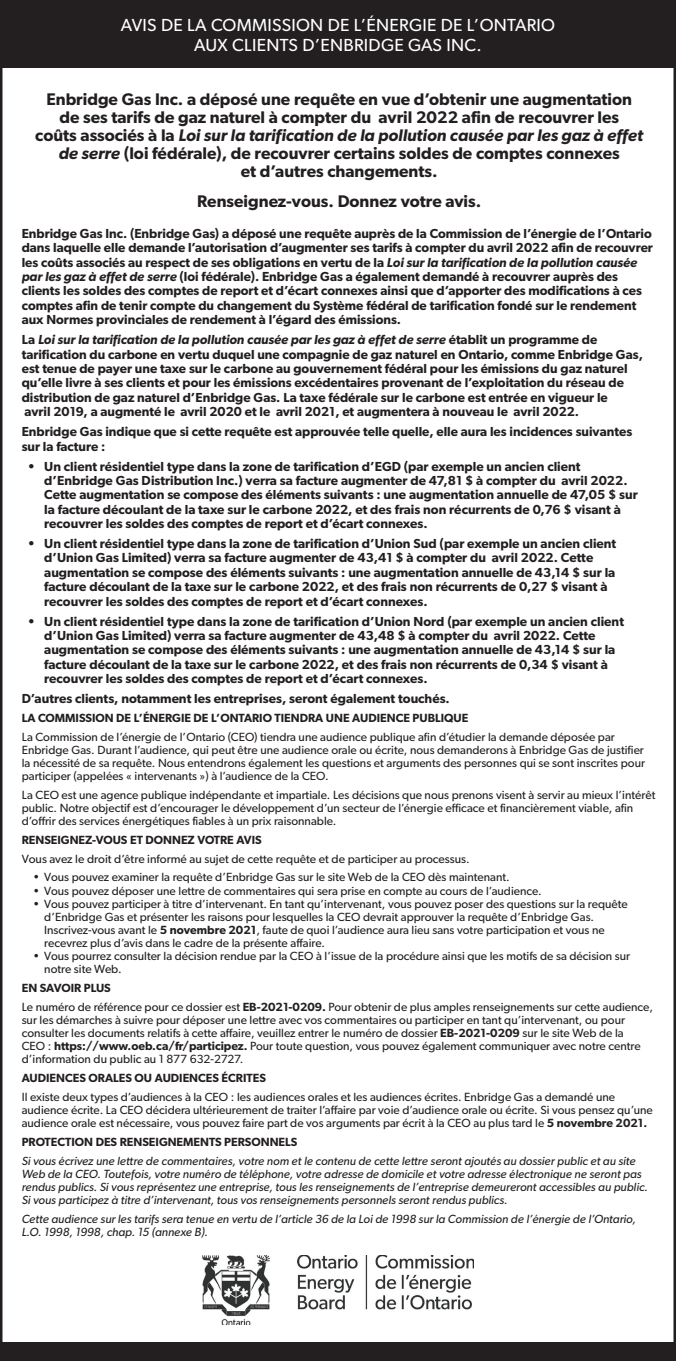
<style>
.page{position:relative;width:676px;height:1361px;background:#fff}
.page>*{position:absolute;margin:0;border:0;box-sizing:border-box;transform-origin:0 0}
.t1{font:17.5px/20px "Gibson";letter-spacing:.015em;color:#fff;text-align:center}
.t2{font:600 16.88px/18.1px "Gibson";color:#231f20;text-align:center}
.t3{font:600 13.12px/14.4px "Gibson";color:#231f20}
.t4{font:11.88px/13.1px "Gibson";color:#231f20}
.t5{font:italic 11.88px/13.1px "Gibson";color:#231f20}
.t6{font:600 11.88px "Gibson";color:#231f20}
.s1{font-style:italic}
.s2{font-weight:600}
</style>
<div class="page">
<div style="left:0;top:1342px;width:676px;height:18px;background:#231f20"></div>
<div style="left:0;top:0;width:676px;height:67px;background:#231f20"></div>
<img style="left:203px;top:1255px;width:271px;height:69px">
<p class="t1" style="left:121px;top:14px;width:436px">AVIS DE LA COMMISSION DE L’ÉNERGIE DE L’ONTARIO<br>AUX CLIENTS D’ENBRIDGE GAS INC.</p>
<p class="t2" style="left:35px;top:89px;width:609px">Enbridge Gas Inc. a déposé une requête en vue d’obtenir une augmentation de ses tarifs de gaz naturel à compter du avril 2022 afin de recouvrer les<br>coûts associés à la <span class="s1">Loi sur la tarification de la pollution causée par les gaz à effet de serre</span> (loi fédérale), de recouvrer certains soldes de comptes connexes<br>et d’autres changements.</p>
<h3 class="t2" style="left:197px;top:191px;width:285px">Renseignez-vous. Donnez votre avis.</h3>
<p class="t3" style="left:22px;top:226px;width:633px">Enbridge Gas Inc. (Enbridge Gas) a déposé une requête auprès de la Commission de l’énergie de l’Ontario dans laquelle elle demande l’autorisation d’augmenter ses tarifs à compter du avril 2022 afin de recouvrer les coûts associés au respect de ses obligations en vertu de la <span class="s1">Loi sur la tarification de la pollution causée par les gaz à effet de serre</span> (loi fédérale). Enbridge Gas a également demandé à recouvrer auprès des clients les soldes des comptes de report et d’écart connexes ainsi que d’apporter des modifications à ces comptes afin de tenir compte du changement du Système fédéral de tarification fondé sur le rendement aux Normes provinciales de rendement à l’égard des émissions.</p>
<p class="t3" style="left:22px;top:332px;width:623px">La <span class="s1">Loi sur la tarification de la pollution causée par les gaz à effet de serre</span> établit un programme de tarification du carbone en vertu duquel une compagnie de gaz naturel en Ontario, comme Enbridge Gas, est tenue de payer une taxe sur le carbone au gouvernement fédéral pour les émissions du gaz naturel qu’elle livre à ses clients et pour les émissions excédentaires provenant de l’exploitation du réseau de distribution de gaz naturel d’Enbridge Gas. La taxe fédérale sur le carbone est entrée en vigueur le</p>
<p class="t3" style="left:25px;top:404px;width:556px">avril 2019, a augmenté le avril 2020 et le avril 2021, et augmentera à nouveau le avril 2022.</p>
<p class="t3" style="left:22px;top:424px;width:612px">Enbridge Gas indique que si cette requête est approuvée telle quelle, elle aura les incidences suivantes sur la facture :</p>
<p class="t3" style="left:44px;top:458px;width:595px;text-indent:-17px">• Un client résidentiel type dans la zone de tarification d’EGD (par exemple un ancien client d’Enbridge Gas Distribution Inc.) verra sa facture augmenter de 47,81 $ à compter du avril 2022.<br>Cette augmentation se compose des éléments suivants : une augmentation annuelle de 47,05 $ sur la facture découlant de la taxe sur le carbone 2022, et des frais non récurrents de 0,76 $ visant à recouvrer les soldes des comptes de report et d’écart connexes.</p>
<p class="t3" style="left:44px;top:536px;width:574px;text-indent:-17px">• Un client résidentiel type dans la zone de tarification d’Union Sud (par exemple un ancien client d’Union Gas Limited) verra sa facture augmenter de 43,41 $ à compter du avril 2022. Cette augmentation se compose des éléments suivants : une augmentation annuelle de 43,14 $ sur la facture découlant de la taxe sur le carbone 2022, et des frais non récurrents de 0,27 $ visant à recouvrer les soldes des comptes de report et d’écart connexes.</p>
<p class="t3" style="left:44px;top:613px;width:581px;text-indent:-17px">• Un client résidentiel type dans la zone de tarification d’Union Nord (par exemple un ancien client d’Union Gas Limited) verra sa facture augmenter de 43,48 $ à compter du avril 2022. Cette augmentation se compose des éléments suivants : une augmentation annuelle de 43,14 $ sur la facture découlant de la taxe sur le carbone 2022, et des frais non récurrents de 0,34 $ visant à recouvrer les soldes des comptes de report et d’écart connexes.</p>
<p class="t3" style="left:22px;top:691px;width:430px">D’autres clients, notamment les entreprises, seront également touchés.</p>
<p class="t6" style="left:22px;top:710px;width:448px">LA COMMISSION DE L’ÉNERGIE DE L’ONTARIO TIENDRA UNE AUDIENCE PUBLIQUE</p>
<p class="t4" style="left:22px;top:730px;width:625px">La Commission de l’énergie de l’Ontario (CEO) tiendra une audience publique afin d’étudier la demande déposée par Enbridge Gas. Durant l’audience, qui peut être une audience orale ou écrite, nous demanderons à Enbridge Gas de justifier la nécessité de sa requête. Nous entendrons également les questions et arguments des personnes qui se sont inscrites pour participer (appelées « intervenants ») à l’audience de la CEO.</p>
<p class="t4" style="left:22px;top:788px;width:635px">La CEO est une agence publique indépendante et impartiale. Les décisions que nous prenons visent à servir au mieux l’intérêt public. Notre objectif est d’encourager le développement d’un secteur de l’énergie efficace et financièrement viable, afin d’offrir des services énergétiques fiables à un prix raisonnable.</p>
<h5 class="t6" style="left:22px;top:832px;width:241px">RENSEIGNEZ-VOUS ET DONNEZ VOTRE AVIS</h5>
<p class="t4" style="left:22px;top:851px;width:449px">Vous avez le droit d’être informé au sujet de cette requête et de participer au processus.</p>
<p class="t4" style="left:33px;top:870px;width:478px">• Vous pouvez examiner la requête d’Enbridge Gas sur le site Web de la CEO dès maintenant.</p>
<p class="t4" style="left:33px;top:883px;width:510px">• Vous pouvez déposer une lettre de commentaires qui sera prise en compte au cours de l’audience.</p>
<p class="t4" style="left:44px;top:896px;width:585px;text-indent:-11px">• Vous pouvez participer à titre d’intervenant. En tant qu’intervenant, vous pouvez poser des questions sur la requête d’Enbridge Gas et présenter les raisons pour lesquelles la CEO devrait approuver la requête d’Enbridge Gas.<br>Inscrivez-vous avant le <span class="s2">5 novembre 2021</span>, faute de quoi l’audience aura lieu sans votre participation et vous ne recevrez plus d’avis dans le cadre de la présente affaire.</p>
<p class="t4" style="left:44px;top:949px;width:587px;text-indent:-11px">• Vous pourrez consulter la décision rendue par la CEO à l’issue de la procédure ainsi que les motifs de sa décision sur notre site Web.</p>
<h5 class="t6" style="left:22px;top:980px;width:91px">EN SAVOIR PLUS</h5>
<p class="t4" style="left:22px;top:1000px;width:633px">Le numéro de référence pour ce dossier est <span class="s2">EB-2021-0209.</span> Pour obtenir de plus amples renseignements sur cette audience, sur les démarches à suivre pour déposer une lettre avec vos commentaires ou participer en tant qu’intervenant, ou pour consulter les documents relatifs à cette affaire, veuillez entrer le numéro de dossier <span class="s2">EB-2021-0209</span> sur le site Web de la<br>CEO : <span class="s2">https://www.oeb.ca/fr/participez.</span> Pour toute question, vous pouvez également communiquer avec notre centre d’information du public au 1 877 632-2727.</p>
<h5 class="t6" style="left:22px;top:1070px;width:246px">AUDIENCES ORALES OU AUDIENCES ÉCRITES</h5>
<p class="t4" style="left:22px;top:1090px;width:633px">Il existe deux types d’audiences à la CEO : les audiences orales et les audiences écrites. Enbridge Gas a demandé une audience écrite. La CEO décidera ultérieurement de traiter l’affaire par voie d’audience orale ou écrite. Si vous pensez qu’une audience orale est nécessaire, vous pouvez faire part de vos arguments par écrit à la CEO au plus tard le <span class="s2">5 novembre 2021.</span></p>
<h5 class="t6" style="left:22px;top:1134px;width:277px">PROTECTION DES RENSEIGNEMENTS PERSONNELS</h5>
<p class="t5" style="left:22px;top:1153px;width:628px">Si vous écrivez une lettre de commentaires, votre nom et le contenu de cette lettre seront ajoutés au dossier public et au site Web de la CEO. Toutefois, votre numéro de téléphone, votre adresse de domicile et votre adresse électronique ne seront pas rendus publics. Si vous représentez une entreprise, tous les renseignements de l’entreprise demeureront accessibles au public.<br>Si vous participez à titre d’intervenant, tous vos renseignements personnels seront rendus publics.</p>
<p class="t5" style="left:22px;top:1211px;width:616px">Cette audience sur les tarifs sera tenue en vertu de l’article 36 de la Loi de 1998 sur la Commission de l’énergie de l’Ontario,<br>L.O. 1998, 1998, chap. 15 (annexe B).</p>
</div>
